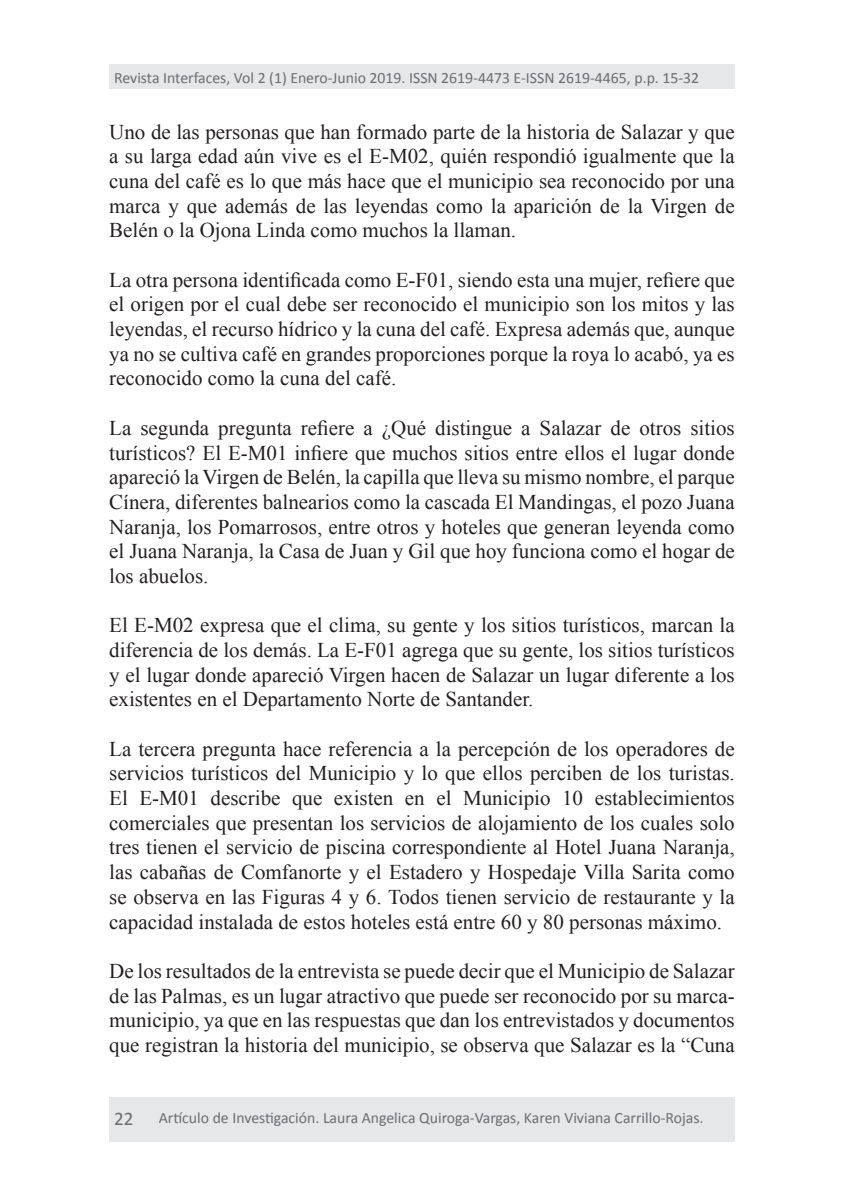
<style>
.page{position:relative;width:844px;height:1191px;background:#fff}
.page>*{position:absolute;margin:0;border:0;box-sizing:border-box;transform-origin:0 0}
.t1{font:21px/24.7px "Times New Roman";color:#231f20;text-align:justify}
.t2{font:19.25px "Calibri";color:#6c6d70}
.t3{font:15.75px "Calibri";color:#6c6d70}
</style>
<div class="page">
<div style="left:109px;top:1097px;width:625px;height:44px;background:#e6e7e9"></div>
<div style="left:109px;top:64px;width:625px;height:25px;background:#e6e7e9"></div>
<p class="t3" style="left:114px;top:68px;width:586px">Revista Interfaces, Vol 2 (1) Enero-Junio 2019. ISSN 2619-4473 E-ISSN 2619-4465, p.p. 15-32</p>
<p class="t1" style="left:109px;top:119px;width:627px">Uno de las personas que han formado parte de la historia de Salazar y que a su larga edad aún vive es el E-M02, quién respondió igualmente que la cuna del café es lo que más hace que el municipio sea reconocido por una marca y que además de las leyendas como la aparición de la Virgen de Belén o la Ojona Linda como muchos la llaman.</p>
<p class="t1" style="left:109px;top:267px;width:627px">La otra persona identificada como E-F01, siendo esta una mujer, refiere que el origen por el cual debe ser reconocido el municipio son los mitos y las leyendas, el recurso hídrico y la cuna del café. Expresa además que, aunque ya no se cultiva café en grandes proporciones porque la roya lo acabó, ya es reconocido como la cuna del café.</p>
<p class="t1" style="left:109px;top:415px;width:627px">La segunda pregunta refiere a ¿Qué distingue a Salazar de otros sitios turísticos? El E-M01 infiere que muchos sitios entre ellos el lugar donde apareció la Virgen de Belén, la capilla que lleva su mismo nombre, el parque Cínera, diferentes balnearios como la cascada El Mandingas, el pozo Juana Naranja, los Pomarrosos, entre otros y hoteles que generan leyenda como el Juana Naranja, la Casa de Juan y Gil que hoy funciona como el hogar de los abuelos.</p>
<p class="t1" style="left:109px;top:612px;width:627px">El E-M02 expresa que el clima, su gente y los sitios turísticos, marcan la diferencia de los demás. La E-F01 agrega que su gente, los sitios turísticos y el lugar donde apareció Virgen hacen de Salazar un lugar diferente a los existentes en el Departamento Norte de Santander.</p>
<p class="t1" style="left:109px;top:736px;width:627px">La tercera pregunta hace referencia a la percepción de los operadores de servicios turísticos del Municipio y lo que ellos perciben de los turistas.<br>El E-M01 describe que existen en el Municipio 10 establecimientos comerciales que presentan los servicios de alojamiento de los cuales solo tres tienen el servicio de piscina correspondiente al Hotel Juana Naranja, las cabañas de Comfanorte y el Estadero y Hospedaje Villa Sarita como se observa en las Figuras 4 y 6. Todos tienen servicio de restaurante y la capacidad instalada de estos hoteles está entre 60 y 80 personas máximo.</p>
<p class="t1" style="left:109px;top:958px;width:627px">De los resultados de la entrevista se puede decir que el Municipio de Salazar de las Palmas, es un lugar atractivo que puede ser reconocido por su marca&shy;municipio, ya que en las respuestas que dan los entrevistados y documentos que registran la historia del municipio, se observa que Salazar es la “Cuna</p>
<p class="t2" style="left:114px;top:1106px;width:21px">22</p>
<p class="t3" style="left:159px;top:1108px;width:546px">Artículo de Investigación. Laura Angelica Quiroga-Vargas, Karen Viviana Carrillo-Rojas.</p>
</div>
